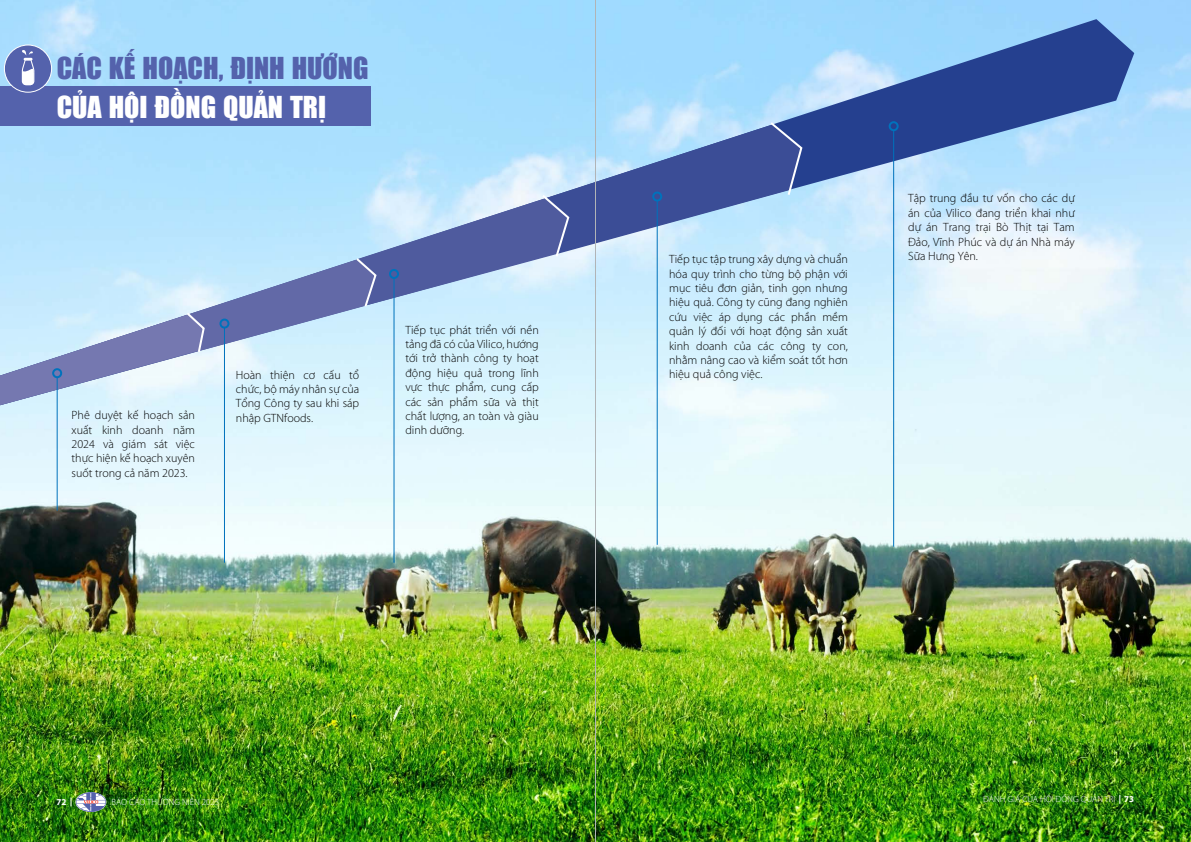
<style>
.page{position:relative;width:1191px;height:842px;background:#fff}
.page>*{position:absolute;margin:0;border:0;box-sizing:border-box;transform-origin:0 0}
.t1{font:28px "UTM Impact";color:#5462ac}
.t2{font:28px "UTM Impact";color:#fff}
.t3{font:300 12px/14.4px "Myriad Pro";color:#000;text-align:justify}
.t4{font:300 9px "Myriad Pro";color:#fff}
.t5{font:700 9px "Myriad Pro";color:#fff}
.s1{font-weight:700}
</style>
<div class="page">
<img style="left:0;top:0;width:1191px;height:842px">
<svg style="left:0;top:19px;width:1134px;height:386px;background:#a9ceed"></svg>
<svg style="left:0;top:259px;width:375px;height:146px;background:#cfeefd"></svg>
<svg style="left:0;top:314px;width:204px;height:91px;background:#b4c5e1"></svg>
<svg style="left:185px;top:120px;width:618px;height:234px;background:#a5c5e6"></svg>
<hr style="left:57px;top:377px;width:1px;height:134px;background:#0072bc">
<div style="left:52px;top:368px;width:10px;height:10px;border:2px solid #0072bc;border-radius:50%"></div>
<hr style="left:224px;top:328px;width:1px;height:235px;background:#0072bc">
<div style="left:219px;top:319px;width:10px;height:10px;border:2px solid #0072bc;border-radius:50%"></div>
<hr style="left:393px;top:278px;width:1px;height:285px;background:#0072bc">
<div style="left:389px;top:269px;width:10px;height:10px;border:2px solid #0072bc;border-radius:50%"></div>
<hr style="left:656px;top:201px;width:1px;height:344px;background:#0072bc">
<div style="left:652px;top:192px;width:10px;height:10px;border:2px solid #0072bc;border-radius:50%"></div>
<hr style="left:893px;top:130px;width:1px;height:417px;background:#0072bc">
<div style="left:888px;top:121px;width:10px;height:10px;border:2px solid #0072bc;border-radius:50%"></div>
<hr style="left:595px;top:0;width:1px;height:842px;background:#b1b4b6">
<svg style="left:70px;top:792px;width:36px;height:19px"></svg>
<h1 class="t1" style="left:57px;top:48px;width:313px">CÁC KẾ HOẠCH, ĐỊNH HƯỚNG</h1>
<h1 class="t2" style="left:57px;top:87px;width:271px">CỦA HỘI ĐỒNG QUẢN TRỊ</h1>
<p class="t3" style="left:72px;top:408px;width:125px">Phê duyệt kế hoạch sản xuất kinh doanh năm 2024 và giám sát việc thực hiện kế hoạch xuyên suốt trong cả năm 2023.</p>
<p class="t3" style="left:236px;top:367px;width:125px">Hoàn thiện cơ cấu tổ chức, bộ máy nhân sự của Tổng Công ty sau khi sáp nhập GTNfoods.</p>
<p class="t3" style="left:405px;top:322px;width:135px">Tiếp tục phát triển với nền tảng đã có của Vilico, hướng tới trở thành công ty hoạt động hiệu quả trong lĩnh vực thực phẩm, cung cấp các sản phẩm sữa và thịt chất lượng, an toàn và giàu dinh dưỡng.</p>
<p class="t5" style="left:57px;top:796px;width:11px">72</p>
<p class="t4" style="left:111px;top:796px;width:109px">BÁO CÁO THƯỜNG NIÊN 2023</p>
<p class="t3" style="left:669px;top:252px;width:180px">Tiếp tục tập trung xây dựng và chuẩn hóa quy trình cho từng bộ phận với mục tiêu đơn giản, tinh gọn nhưng hiệu quả. Công ty cũng đang nghiên cứu việc áp dụng các phần mềm quản lý đối với hoạt động sản xuất kinh doanh của các công ty con, nhằm nâng cao và kiểm soát tốt hơn hiệu quả công việc.</p>
<p class="t3" style="left:908px;top:191px;width:168px">Tập trung đầu tư vốn cho các dự án của Vilico đang triển khai như dự án Trang trại Bò Thịt tại Tam Đảo, Vĩnh Phúc và dự án Nhà máy Sữa Hưng Yên.</p>
<p class="t4" style="left:983px;top:794px;width:153px">ĐÁNH GIÁ CỦA HỘI ĐỒNG QUẢN TRỊ <span class="s1">73</span></p>
</div>
